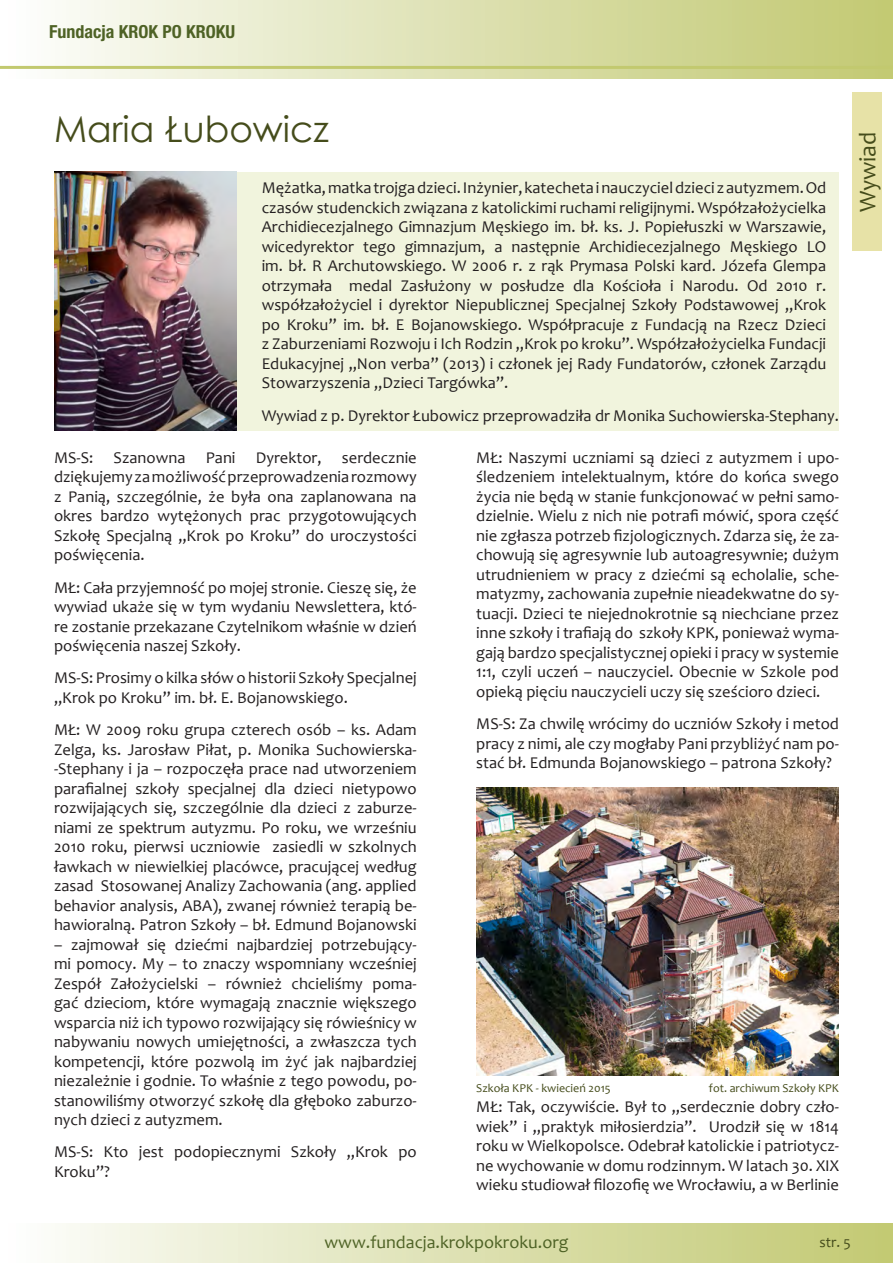
<style>
.page{position:relative;width:893px;height:1263px;background:#fff}
.page>*{position:absolute;margin:0;border:0;box-sizing:border-box;transform-origin:0 0}
.Tytuł_artykułu{font:36px "Century Gothic";color:#454c1b}
.Tytuł_artykułu_akapi{font:24px "Candara";color:#454c1b}
.t1{font:18px "Candara";color:#4e6225}
.t2{font:700 condensed 18px "Helvetica Neue LT Pro";color:#4e6225}
.Akapit{font:16.5px/19.5px "Candara";color:#231f20;text-align:justify}
.t3{font:15px "Candara";color:#454c1b}
.Tytuł_artykułu_akapi-2{font:12px "Candara";color:#454c1b}
</style>
<div class="page">
<div style="left:0;top:0;width:893px;height:78px;background:linear-gradient(to right,#fdfdfc,#c1c870)"></div>
<div style="left:0;top:1223px;width:893px;height:40px;background:linear-gradient(to right,#fdfdfc,#c1c870)"></div>
<hr style="left:0;top:66px;width:893px;height:3px;background:#c2c96f">
<div style="left:54px;top:172px;width:785px;height:258px;background:#f1f4dd"></div>
<div style="left:852px;top:93px;width:30px;height:158px;background:#e7e2a7"></div>
<img style="left:54px;top:172px;width:182px;height:258px">
<img style="left:476px;top:788px;width:363px;height:288px">
<p class="t2" style="left:49px;top:20px;width:187px">Fundacja KROK PO KROKU</p>
<p class="Tytuł_artykułu" style="left:54px;top:104px;width:276px">Maria Łubowicz</p>
<p class="Akapit" style="left:262px;top:178px;width:566px">Mężatka, matka trojga dzieci. Inżynier, katecheta i nauczyciel dzieci z autyzmem. Od czasów studenckich związana z katolickimi ruchami religijnymi. Współzałożycielka Archidiecezjalnego Gimnazjum Męskiego im. bł. ks. J. Popiełuszki w Warszawie, wicedyrektor tego gimnazjum, a następnie Archidiecezjalnego Męskiego LO im. bł. R Archutowskiego. W 2006 r. z rąk Prymasa Polski kard. Józefa Glempa otrzymała medal Zasłużony w posłudze dla Kościoła i Narodu. Od 2010 r. współzałożyciel i dyrektor Niepublicznej Specjalnej Szkoły Podstawowej „Krok po Kroku” im. bł. E Bojanowskiego. Współpracuje z Fundacją na Rzecz Dzieci z Zaburzeniami Rozwoju i Ich Rodzin „Krok po kroku”. Współzałożycielka Fundacji Edukacyjnej „Non verba” (2013) i członek jej Rady Fundatorów, członek Zarządu Stowarzyszenia „Dzieci Targówka”.</p>
<p class="Akapit" style="left:262px;top:405px;width:579px">Wywiad z p. Dyrektor Łubowicz przeprowadziła dr Monika Suchowierska-Stephany.</p>
<p class="Akapit" style="left:54px;top:447px;width:364px">MS-S: Szanowna Pani Dyrektor, serdecznie dziękujemy za możliwość przeprowadzenia rozmowy z Panią, szczególnie, że była ona zaplanowana na okres bardzo wytężonych prac przygotowujących Szkołę Specjalną „Krok po Kroku” do uroczystości poświęcenia.</p>
<p class="Akapit" style="left:54px;top:577px;width:364px">MŁ: Cała przyjemność po mojej stronie. Cieszę się, że wywiad ukaże się w tym wydaniu Newslettera, któ&shy;re zostanie przekazane Czytelnikom właśnie w dzień poświęcenia naszej Szkoły.</p>
<p class="Akapit" style="left:54px;top:668px;width:364px">MS-S: Prosimy o kilka słów o historii Szkoły Specjalnej „Krok po Kroku” im. bł. E. Bojanowskiego.</p>
<p class="Akapit" style="left:54px;top:720px;width:364px">MŁ: W 2009 roku grupa czterech osób – ks. Adam Zelga, ks. Jarosław Piłat, p. Monika Suchowierska--Stephany i ja – rozpoczęła prace nad utworzeniem parafialnej szkoły specjalnej dla dzieci nietypowo rozwijających się, szczególnie dla dzieci z zaburze&shy;niami ze spektrum autyzmu. Po roku, we wrześniu 2010 roku, pierwsi uczniowie zasiedli w szkolnych ławkach w niewielkiej placówce, pracującej według zasad Stosowanej Analizy Zachowania (ang. applied behavior analysis, ABA), zwanej również terapią be&shy;hawioralną. Patron Szkoły – bł. Edmund Bojanowski</p>
<p class="Akapit" style="left:54px;top:934px;width:364px">– zajmował się dziećmi najbardziej potrzebujący&shy;mi pomocy. My – to znaczy wspomniany wcześniej Zespół Założycielski – również chcieliśmy poma&shy;gać dzieciom, które wymagają znacznie większego wsparcia niż ich typowo rozwijający się rówieśnicy w nabywaniu nowych umiejętności, a zwłaszcza tych kompetencji, które pozwolą im żyć jak najbardziej niezależnie i godnie. To właśnie z tego powodu, po&shy;stanowiliśmy otworzyć szkołę dla głęboko zaburzo&shy;nych dzieci z autyzmem.</p>
<p class="Akapit" style="left:54px;top:1142px;width:364px">MS-S: Kto jest podopiecznymi Szkoły „Krok po<br>Kroku”?</p>
<p class="Akapit" style="left:476px;top:448px;width:364px">MŁ: Naszymi uczniami są dzieci z autyzmem i upo&shy;śledzeniem intelektualnym, które do końca swego życia nie będą w stanie funkcjonować w pełni samo&shy;dzielnie. Wielu z nich nie potrafi mówić, spora część nie zgłasza potrzeb fizjologicznych. Zdarza się, że za&shy;chowują się agresywnie lub autoagresywnie; dużym utrudnieniem w pracy z dziećmi są echolalie, sche&shy;matyzmy, zachowania zupełnie nieadekwatne do sy&shy;tuacji. Dzieci te niejednokrotnie są niechciane przez inne szkoły i trafiają do szkoły KPK, ponieważ wyma&shy;gają bardzo specjalistycznej opieki i pracy w systemie 1:1, czyli uczeń – nauczyciel. Obecnie w Szkole pod opieką pięciu nauczycieli uczy się sześcioro dzieci.</p>
<p class="Akapit" style="left:476px;top:714px;width:364px">MS-S: Za chwilę wrócimy do uczniów Szkoły i metod pracy z nimi, ale czy mogłaby Pani przybliżyć nam po&shy;stać bł. Edmunda Bojanowskiego – patrona Szkoły?</p>
<p class="Tytuł_artykułu_akapi-2" style="left:476px;top:1080px;width:136px">Szkoła KPK - kwiecień 2015</p>
<p class="Tytuł_artykułu_akapi-2" style="left:709px;top:1081px;width:132px">fot. archiwum Szkoły KPK</p>
<p class="Akapit" style="left:476px;top:1097px;width:364px">MŁ: Tak, oczywiście. Był to „serdecznie dobry czło&shy;wiek” i „praktyk miłosierdzia”. Urodził się w 1814 roku w Wielkopolsce. Odebrał katolickie i patriotycz&shy;ne wychowanie w domu rodzinnym. W latach 30. XIX wieku studiował filozofię we Wrocławiu, a w Berlinie</p>
<p class="Tytuł_artykułu_akapi" style="left:853px;top:212px;width:82px;rotate:-90deg">Wywiad</p>
<p class="t1" style="left:324px;top:1231px;width:245px">www.fundacja.krokpokroku.org</p>
<p class="t3" style="left:819px;top:1232px;width:33px">str. 5</p>
</div>
